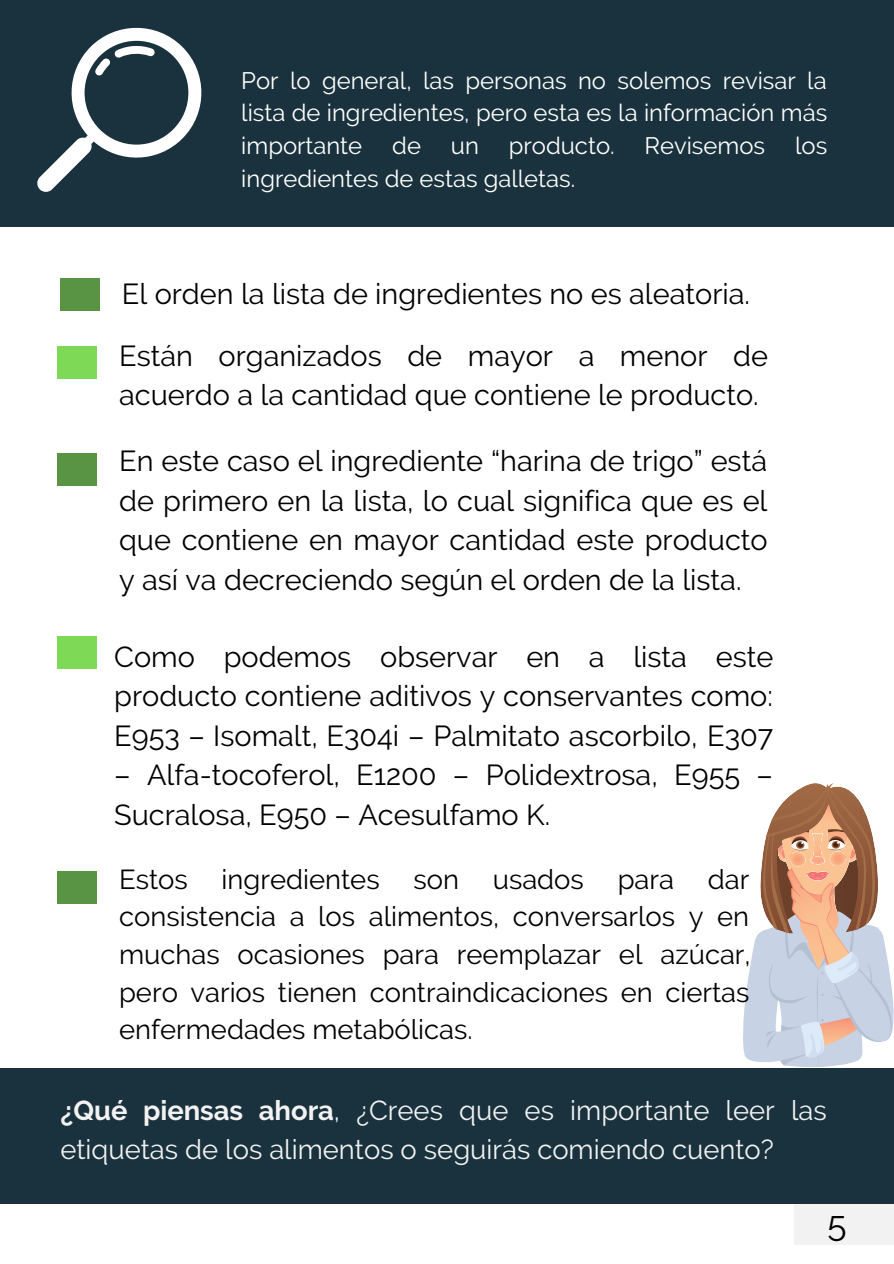
<style>
.page{position:relative;width:894px;height:1264px;background:#fff}
.page>*{position:absolute;margin:0;border:0;box-sizing:border-box;transform-origin:0 0}
.t1{font:34.95px "Raleway";color:#000}
.t2{font:28.8px/39.5px "Raleway";color:#000}
.t3{font:27.3px/37.7px "Raleway";color:#000;text-align:justify}
.t4{font:27.3px/38.2px "Raleway";color:#f2f2f2}
.t5{font:23.85px/32.7px "Raleway";color:#fff;text-align:justify}
.s1{font-weight:700}
</style>
<div class="page">
<div style="left:60px;top:278px;width:40px;height:32px;background:#599344"></div>
<div style="left:794px;top:1203px;width:99px;height:42px;background:#f2f2f2"></div>
<div style="left:0;top:0;width:893px;height:227px;background:#1a323d"></div>
<svg style="left:37px;top:27px;width:165px;height:165px"></svg>
<div style="left:58px;top:346px;width:39px;height:32px;background:#7ed957"></div>
<div style="left:58px;top:453px;width:39px;height:33px;background:#599344"></div>
<div style="left:58px;top:636px;width:39px;height:33px;background:#7ed957"></div>
<div style="left:58px;top:871px;width:39px;height:33px;background:#599344"></div>
<div style="left:0;top:1068px;width:893px;height:135px;background:#1a323d"></div>
<svg style="left:743px;top:783px;width:150px;height:284px"></svg>
<p class="t5" style="left:241px;top:64px;width:587px">Por lo general, las personas no solemos revisar la lista de ingredientes, pero esta es la información más importante</p>
<p class="t5" style="left:392px;top:129px;width:30px">de</p>
<p class="t5" style="left:451px;top:129px;width:29px">un</p>
<p class="t5" style="left:508px;top:129px;width:107px">producto.</p>
<p class="t5" style="left:644px;top:129px;width:122px">Revisemos</p>
<p class="t5" style="left:794px;top:129px;width:34px">los</p>
<p class="t5" style="left:241px;top:162px;width:335px">ingredientes de estas galletas.</p>
<p class="t2" style="left:122px;top:274px;width:629px">El orden la lista de ingredientes no es aleatoria.</p>
<p class="t2" style="left:119px;top:336px;width:650px">Están organizados de mayor a menor de acuerdo a la cantidad que contiene le producto.</p>
<p class="t2" style="left:119px;top:441px;width:650px;text-align:justify">En este caso el ingrediente “harina de trigo” está de primero en la lista, lo cual significa que es el que contiene en mayor cantidad este producto y así va decreciendo según el orden de la lista.</p>
<p class="t2" style="left:114px;top:637px;width:660px;text-align:justify">Como podemos observar en a lista este producto contiene aditivos y conservantes como:<br>E953 – Isomalt, E304i – Palmitato ascorbilo, E307</p>
<p class="t2" style="left:114px;top:755px;width:660px">– Alfa-tocoferol, E1200 – Polidextrosa, E955 –<br>Sucralosa, E950 – Acesulfamo K.</p>
<p class="t3" style="left:119px;top:860px;width:633px">Estos ingredientes son usados para dar consistencia a los alimentos, conversarlos y en muchas ocasiones para reemplazar el azúcar, pero varios tienen contraindicaciones en ciertas enfermedades metabólicas.</p>
<p class="t4" style="left:60px;top:1091px;width:767px"><span class="s1">¿Qué piensas ahora</span>, ¿Crees que es importante leer las etiquetas de los alimentos o seguirás comiendo cuento?</p>
<p class="t1" style="left:827px;top:1202px;width:21px">5</p>
</div>
